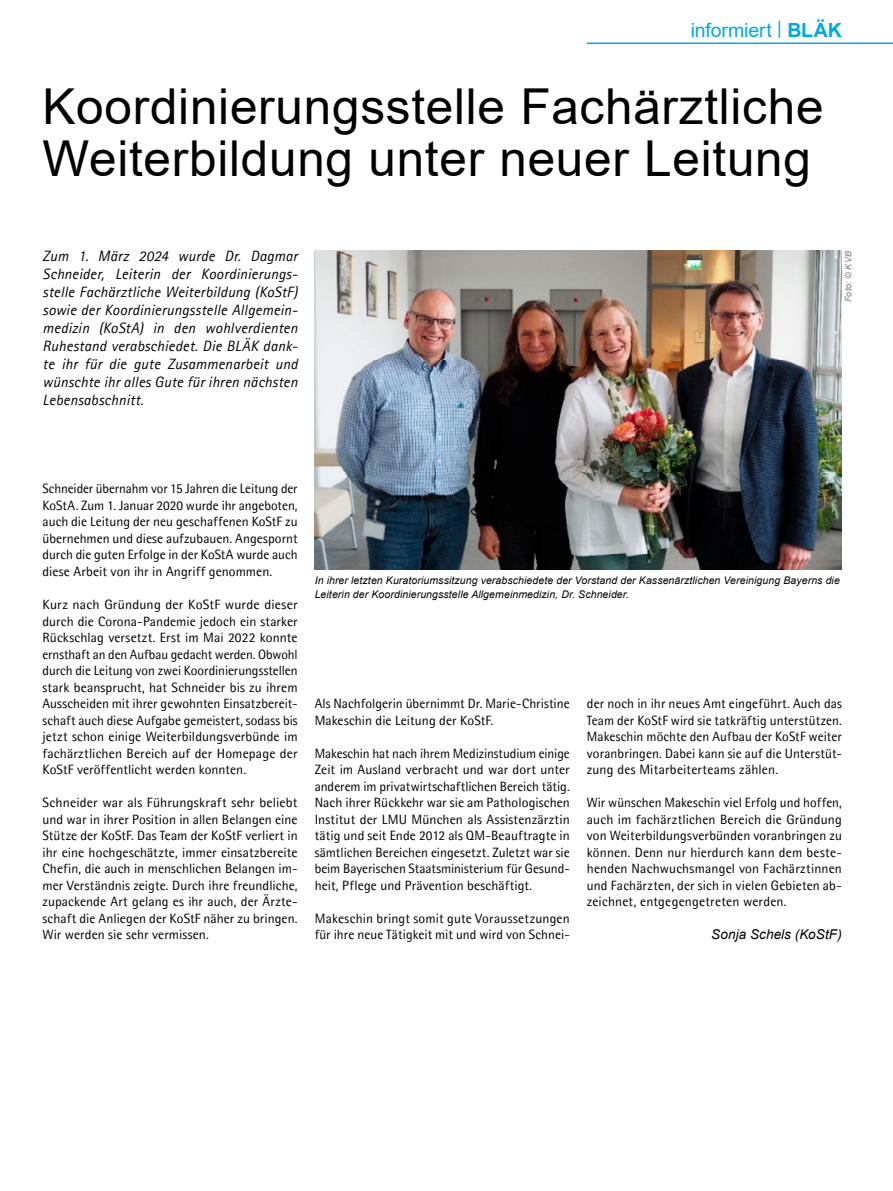
<style>
.page{position:relative;width:893px;height:1191px;background:#fff}
.page>*{position:absolute;margin:0;border:0;box-sizing:border-box;transform-origin:0 0}
.t1{font:49.5px/52.5px "Arial";letter-spacing:.015em;color:#000}
.t2{font:19.5px "Arial";letter-spacing:-.005em;color:#00a9e0}
.t3{font:italic 15px/18px "Agfa Rotis Sans Serif";letter-spacing:.015em;color:#000;text-align:justify}
.t4{font:13.5px/16.5px "Agfa Rotis Semisans";letter-spacing:.005em;color:#000;text-align:justify}
.t5{font:italic 13.5px "Arial";letter-spacing:.01em;color:#000}
.t6{font:italic 10.5px/13.5px "Arial";letter-spacing:.01em;color:#000}
.t7{font:italic 9px "Arial";color:#838182}
.s1{font-weight:700}
</style>
<div class="page">
<hr style="left:587px;top:43px;width:306px;height:1px;background:#00a9e0">
<img style="left:315px;top:251px;width:527px;height:319px">
<h2 class="t2" style="left:691px;top:16px;width:153px">informiert <sup>|</sup> <span class="s1">BLÄK</span></h2>
<h1 class="t1" style="left:43px;top:80px;width:783px">Koordinierungsstelle Fachärztliche<br>Weiterbildung unter neuer Leitung</h1>
<p class="t3" style="left:43px;top:247px;width:257px">Zum 1. März 2024 wurde Dr. Dagmar Schneider, Leiterin der Koordinierungs&shy;stelle Fachärztliche Weiterbildung (KoStF) sowie der Koordinierungsstelle Allgemein&shy;medizin (KoStA) in den wohlverdienten Ruhestand verabschiedet. Die BLÄK dank&shy;te ihr für die gute Zusammenarbeit und wünschte ihr alles Gute für ihren nächsten Lebensabschnitt.</p>
<p class="t7" style="left:843px;top:302px;width:53px;rotate:-90deg">Foto: © KVB</p>
<p class="t4" style="left:43px;top:480px;width:257px">Schneider übernahm vor 15 Jahren die Leitung der KoStA. Zum 1. Januar 2020 wurde ihr angeboten, auch die Leitung der neu geschaffenen KoStF zu übernehmen und diese aufzubauen. Angespornt durch die guten Erfolge in der KoStA wurde auch diese Arbeit von ihr in Angriff genommen.</p>
<p class="t4" style="left:43px;top:596px;width:257px">Kurz nach Gründung der KoStF wurde dieser durch die Corona-Pandemie jedoch ein starker Rückschlag versetzt. Erst im Mai 2022 konnte ernsthaft an den Aufbau gedacht werden. Obwohl durch die Leitung von zwei Koordinierungsstellen stark beansprucht, hat Schneider bis zu ihrem Ausscheiden mit ihrer gewohnten Einsatzbereit&shy;schaft auch diese Aufgabe gemeistert, sodass bis jetzt schon einige Weiterbildungsverbünde im fachärztlichen Bereich auf der Homepage der KoStF veröffentlicht werden konnten.</p>
<p class="t4" style="left:43px;top:794px;width:257px">Schneider war als Führungskraft sehr beliebt und war in ihrer Position in allen Belangen eine Stütze der KoStF. Das Team der KoStF verliert in ihr eine hochgeschätzte, immer einsatzbereite Chefin, die auch in menschlichen Belangen im&shy;mer Verständnis zeigte. Durch ihre freundliche, zupackende Art gelang es ihr auch, der Ärzte&shy;schaft die Anliegen der KoStF näher zu bringen.<br>Wir werden sie sehr vermissen.</p>
<p class="t6" style="left:315px;top:574px;width:527px">In ihrer letzten Kuratoriumssitzung verabschiedete der Vorstand der Kassenärztlichen Vereinigung Bayerns die<br>Leiterin der Koordinierungsstelle Allgemeinmedizin, Dr. Schneider.</p>
<p class="t4" style="left:315px;top:695px;width:257px">Als Nachfolgerin übernimmt Dr. Marie-Christine<br>Makeschin die Leitung der KoStF.</p>
<p class="t4" style="left:315px;top:744px;width:257px">Makeschin hat nach ihrem Medizinstudium einige Zeit im Ausland verbracht und war dort unter anderem im privatwirtschaftlichen Bereich tätig.<br>Nach ihrer Rückkehr war sie am Pathologischen Institut der LMU München als Assistenzärztin tätig und seit Ende 2012 als QM-Beauftragte in sämtlichen Bereichen eingesetzt. Zuletzt war sie beim Bayerischen Staatsministerium für Gesund&shy;heit, Pflege und Prävention beschäftigt.</p>
<p class="t4" style="left:315px;top:909px;width:257px">Makeschin bringt somit gute Voraussetzungen für ihre neue Tätigkeit mit und wird von Schnei-</p>
<p class="t4" style="left:587px;top:695px;width:257px">der noch in ihr neues Amt eingeführt. Auch das Team der KoStF wird sie tatkräftig unterstützen.<br>Makeschin möchte den Aufbau der KoStF weiter voranbringen. Dabei kann sie auf die Unterstüt&shy;zung des Mitarbeiterteams zählen.</p>
<p class="t4" style="left:587px;top:794px;width:257px">Wir wünschen Makeschin viel Erfolg und hoffen, auch im fachärztlichen Bereich die Gründung von Weiterbildungsverbünden voranbringen zu können. Denn nur hierdurch kann dem beste&shy;henden Nachwuchsmangel von Fachärztinnen und Fachärzten, der sich in vielen Gebieten ab&shy;zeichnet, entgegengetreten werden.</p>
<p class="t5" style="left:711px;top:925px;width:132px">Sonja Schels (KoStF)</p>
</div>
